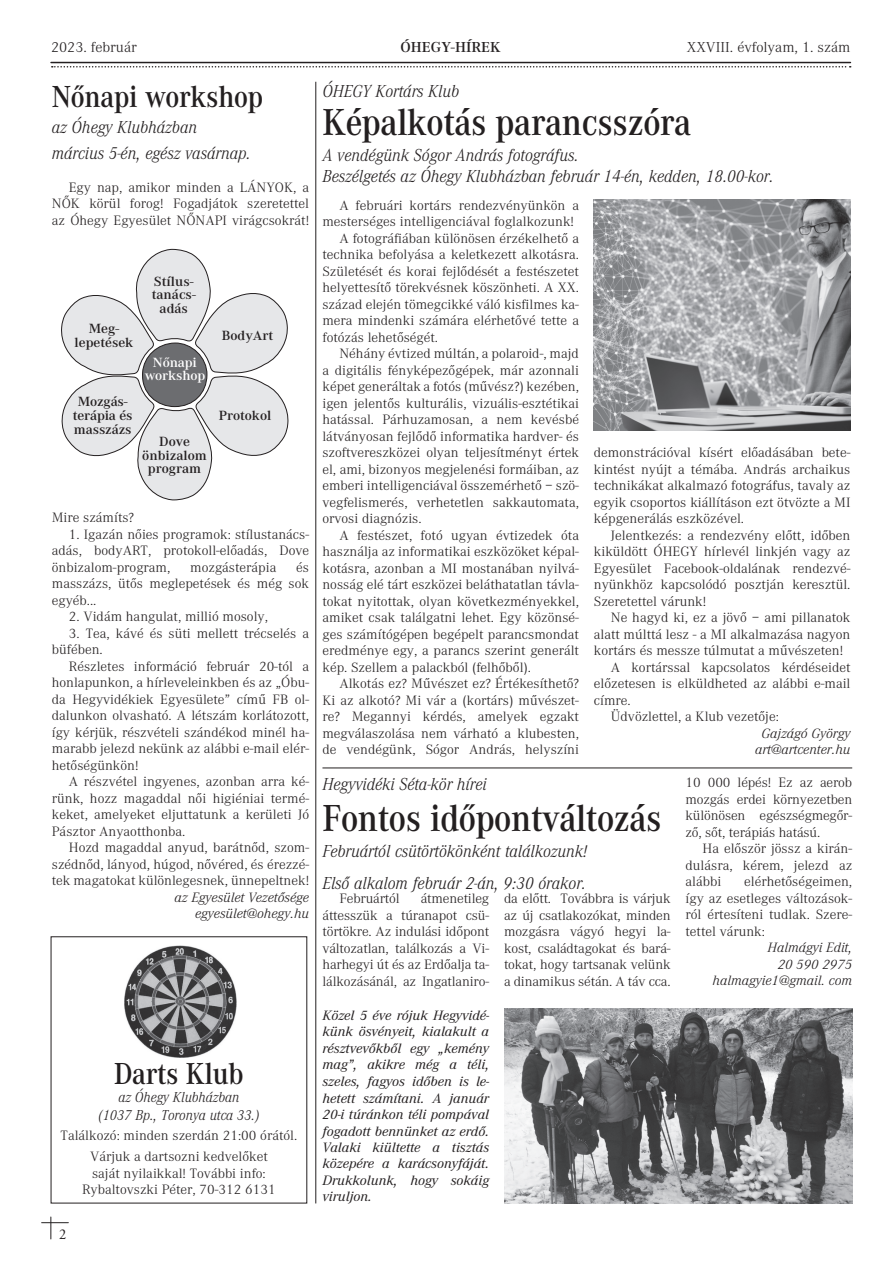
<style>
.page{position:relative;width:893px;height:1263px;background:#fff}
.page>*{position:absolute;margin:0;border:0;box-sizing:border-box;transform-origin:0 0}
.t1{font:700 39px "Corporate Gs";letter-spacing:-.01em;color:#231f20;scale:.9 1}
.t2{font:700 31.5px "Corporate Gs";letter-spacing:-.01em;color:#231f20;scale:.9 1}
.t3{font:italic 18px/25.8px "Corporate Light Gs";color:#231f20;scale:.95 1}
.t4{font:italic 15px/18px "Corporate Light Gs";color:#231f20;text-align:center;scale:.95 1}
.t5{font:15px "Corporate Light Gs Plain";color:#231f20;scale:1.05 1}
.t6{font:700 15px "Corporate Light Gs";color:#231f20;scale:1.05 1}
.t7{font:15px "Adobe Garamond Pro";color:#231f20;scale:.95 1}
.t8{font:14.1px/16.5px "Corporate Light Gs Plain";color:#231f20;text-align:justify;scale:1.05 1}
.t9{font:italic 14.1px/16.5px "Corporate Gs";color:#231f20;text-align:justify;scale:1.05 1}
.t10{font:italic 14.1px/16.5px "Corporate Light Gs";color:#231f20;text-align:right;scale:1.05 1}
.t11{font:700 13.8px/13.8px "Corporate Gs";color:#231f20;text-align:center;scale:1.05 1}
.t12{font:700 13.8px/13.8px "Corporate Gs";letter-spacing:-.01em;color:#fff;text-align:center;scale:1.05 1}
</style>
<div class="page">
<svg style="left:42px;top:1217px;width:26px;height:22px"></svg>
<svg style="left:52px;top:66px;width:799px;height:2px"></svg>
<hr style="left:51px;top:62px;width:799px;height:1px;background:#231f20">
<svg style="left:61px;top:249px;width:228px;height:252px"></svg>
<hr style="left:322px;top:767px;width:530px;height:1px;background:#231f20">
<hr style="left:315px;top:82px;width:1px;height:1121px;background:#231f20">
<img style="left:594px;top:199px;width:256px;height:232px">
<img style="left:504px;top:1008px;width:348px;height:195px">
<img style="left:124px;top:946px;width:113px;height:112px">
<p class="t5" style="left:51px;top:39px;width:83px">2023. február</p>
<p class="t6" style="left:401px;top:39px;width:97px">ÓHEGY-HÍREK</p>
<p class="t5" style="left:687px;top:39px;width:157px">XXVIII. évfolyam, 1. szám</p>
<h2 class="t2" style="left:52px;top:79px;width:236px">Nônapi workshop</h2>
<p class="t3" style="left:52px;top:114px;width:211px">az Óhegy Klubházban március 5-én, egész vasárnap.</p>
<p class="t8" style="left:52px;top:179px;width:247px;text-indent:17px">Egy nap, amikor minden a LÁNYOK, a NÔK körül forog! Fogadjátok szeretettel az Óhegy Egyesület NÔNAPI virágcsokrát!</p>
<p class="t3" style="left:322px;top:79px;width:145px">ÓHEGY Kortárs Klub</p>
<h1 class="t1" style="left:322px;top:101px;width:411px">Képalkotás parancsszóra</h1>
<p class="t3" style="left:322px;top:144px;width:476px;line-height:21.6px">A vendégünk Sógor András fotográfus.<br>Beszélgetés az Óhegy Klubházban február 14-én, kedden, 18.00-kor.</p>
<p class="t8" style="left:339px;top:197px;width:230px">A februári kortárs rendezvényünkön a</p>
<p class="t8" style="left:322px;top:214px;width:241px">mesterséges intelligenciával foglalkozunk!</p>
<p class="t8" style="left:339px;top:230px;width:230px">A fotográfiában különösen érzékelhetô a</p>
<p class="t8" style="left:322px;top:247px;width:246px">technika befolyása a keletkezett alkotásra.</p>
<p class="t8" style="left:322px;top:263px;width:246px">Születését és korai fejlôdését a festészetet</p>
<p class="t8" style="left:322px;top:280px;width:246px">helyettesítô törekvésnek köszönheti. A XX.</p>
<p class="t8" style="left:322px;top:296px;width:246px">század elején tömegcikké váló kisfilmes ka-</p>
<p class="t8" style="left:322px;top:313px;width:246px">mera mindenki számára elérhetôvé tette a</p>
<p class="t8" style="left:322px;top:329px;width:112px">fotózás lehetôségét.</p>
<p class="t8" style="left:339px;top:346px;width:230px">Néhány évtized múltán, a polaroid-, majd</p>
<p class="t8" style="left:322px;top:362px;width:246px">a digitális fényképezôgépek, már azonnali</p>
<p class="t8" style="left:322px;top:379px;width:246px">képet generáltak a fotós (mûvész?) kezében,</p>
<p class="t8" style="left:322px;top:395px;width:246px">igen jelentôs kulturális, vizuális-esztétikai</p>
<p class="t8" style="left:322px;top:412px;width:246px">hatással. Párhuzamosan, a nem kevésbé</p>
<p class="t8" style="left:322px;top:428px;width:246px">látványosan fejlôdô informatika hardver- és</p>
<p class="t8" style="left:322px;top:445px;width:246px">szoftvereszközei olyan teljesítményt értek</p>
<p class="t8" style="left:322px;top:461px;width:246px">el, ami, bizonyos megjelenési formáiban, az</p>
<p class="t8" style="left:322px;top:478px;width:246px">emberi intelligenciával összemérhetô – szö-</p>
<p class="t8" style="left:322px;top:494px;width:246px">vegfelismerés, verhetetlen sakkautomata,</p>
<p class="t8" style="left:322px;top:511px;width:96px">orvosi diagnózis.</p>
<p class="t8" style="left:339px;top:527px;width:230px">A festészet, fotó ugyan évtizedek óta</p>
<p class="t8" style="left:322px;top:544px;width:246px">használja az informatikai eszközöket képal-</p>
<p class="t8" style="left:322px;top:560px;width:246px">kotásra, azonban a MI mostanában nyilvá-</p>
<p class="t8" style="left:322px;top:577px;width:246px">nosság elé tárt eszközei beláthatatlan távla-</p>
<p class="t8" style="left:322px;top:593px;width:246px">tokat nyitottak, olyan következményekkel,</p>
<p class="t8" style="left:322px;top:610px;width:246px">amiket csak találgatni lehet. Egy közönsé-</p>
<p class="t8" style="left:322px;top:626px;width:246px">ges számítógépen begépelt parancsmondat</p>
<p class="t8" style="left:322px;top:643px;width:246px">eredménye egy, a parancs szerint generált</p>
<p class="t8" style="left:322px;top:659px;width:200px">kép. Szellem a palackból (felhôbôl).</p>
<p class="t8" style="left:339px;top:676px;width:230px">Alkotás ez? Mûvészet ez? Értékesíthetô?</p>
<p class="t8" style="left:322px;top:692px;width:246px">Ki az alkotó? Mi vár a (kortárs) mûvészet-</p>
<p class="t8" style="left:322px;top:709px;width:246px">re? Megannyi kérdés, amelyek egzakt</p>
<p class="t8" style="left:322px;top:725px;width:246px">megválaszolása nem várható a klubesten,</p>
<p class="t8" style="left:322px;top:742px;width:246px">de vendégünk, Sógor András, helyszíni</p>
<p class="t11" style="left:152px;top:274px;width:44px">Stílus&shy;tanács&shy;adás</p>
<p class="t11" style="left:75px;top:322px;width:58px">Meg&shy;lepetések</p>
<p class="t11" style="left:222px;top:329px;width:50px">BodyArt</p>
<p class="t12" style="left:145px;top:355px;width:59px">Nônapi workshop</p>
<p class="t11" style="left:73px;top:395px;width:58px">Mozgás&shy;terápia és masszázs</p>
<p class="t11" style="left:219px;top:408px;width:52px">Protokol</p>
<p class="t11" style="left:142px;top:434px;width:63px">Dove önbizalom program</p>
<p class="t8" style="left:594px;top:445px;width:246px">demonstrációval kísért elôadásában bete&shy;kintést nyújt a témába. András archaikus technikákat alkalmazó fotográfus, tavaly az egyik csoportos kiállításon ezt ötvözte a MI képgenerálás eszközével.</p>
<p class="t8" style="left:594px;top:527px;width:246px;text-indent:17px">Jelentkezés: a rendezvény elôtt, idôben kiküldött ÓHEGY hírlevél linkjén vagy az Egyesület Facebook-oldalának rendezvé&shy;nyünkhöz kapcsolódó posztján keresztül.<br>Szeretettel várunk!</p>
<p class="t8" style="left:611px;top:610px;width:230px">Ne hagyd ki, ez a jövô – ami pillanatok</p>
<p class="t8" style="left:594px;top:626px;width:246px">alatt múlttá lesz - a MI alkalmazása nagyon</p>
<p class="t8" style="left:594px;top:643px;width:239px">kortárs és messze túlmutat a mûvészeten!</p>
<p class="t8" style="left:611px;top:659px;width:230px">A kortárssal kapcsolatos kérdéseidet</p>
<p class="t8" style="left:594px;top:676px;width:246px">elôzetesen is elküldheted az alábbi e-mail</p>
<p class="t8" style="left:594px;top:692px;width:37px">címre.</p>
<p class="t8" style="left:611px;top:709px;width:162px">Üdvözlettel, a Klub vezetôje:</p>
<p class="t10" style="left:755px;top:725px;width:92px;text-align:center">Gajzágó György art@artcenter.hu</p>
<p class="t8" style="left:52px;top:509px;width:80px">Mire számíts?</p>
<p class="t8" style="left:52px;top:526px;width:247px;text-indent:17px">1. Igazán nôies programok: stílustanács&shy;adás, bodyART, protokoll-elôadás, Dove önbizalom-program,</p>
<p class="t8" style="left:52px;top:559px;width:247px;text-indent:244px">és masszázs, ütôs meglepetések és még sok egyéb...</p>
<p class="t8" style="left:69px;top:608px;width:191px">2. Vidám hangulat, millió mosoly,</p>
<p class="t8" style="left:52px;top:625px;width:247px;text-indent:17px">3. Tea, kávé és süti mellett trécselés a büfében.</p>
<p class="t8" style="left:52px;top:658px;width:247px;text-indent:17px">Részletes információ február 20-tól a honlapunkon, a hírleveleinkben és az „Óbu&shy;da Hegyvidékiek Egyesülete” címû FB ol&shy;dalunkon olvasható. A létszám korlátozott, így kérjük, részvételi szándékod minél ha&shy;marabb jelezd nekünk az alábbi e-mail elér&shy;hetôségünkön!</p>
<p class="t8" style="left:52px;top:773px;width:247px;text-indent:17px">A részvétel ingyenes, azonban arra ké&shy;rünk, hozz magaddal nôi higiéniai termé&shy;keket, amelyeket eljuttatunk a kerületi Jó Pásztor Anyaotthonba.</p>
<p class="t8" style="left:52px;top:839px;width:247px;text-indent:17px">Hozd magaddal anyud, barátnôd, szom&shy;szédnôd, lányod, húgod, nôvéred, és érezzé&shy;tek magatokat különlegesnek, ünnepeltnek!</p>
<p class="t10" style="left:175px;top:889px;width:130px">az Egyesület Vezetôsége egyesület@ohegy.hu</p>
<p class="t8" style="left:190px;top:559px;width:84px">mozgásterápia</p>
<p class="t8" style="left:685px;top:775px;width:160px">10 000 lépés! Ez az aerob mozgás erdei környezetben különösen egészségmegôr&shy;zô, sôt, terápiás hatású.</p>
<p class="t8" style="left:686px;top:841px;width:160px;text-indent:17px">Ha elôször jössz a kirán&shy;dulásra, kérem, jelezd az alábbi</p>
<p class="t3" style="left:322px;top:772px;width:174px">Hegyvidéki Séta-kör hírei</p>
<h1 class="t1" style="left:322px;top:797px;width:378px">Fontos idôpontváltozás</h1>
<p class="t3" style="left:322px;top:835px;width:281px;line-height:31.8px">Februártól csütörtökönként találkozunk!<br>Elsô alkalom február 2-án, 9:30 órakor.</p>
<p class="t8" style="left:686px;top:874px;width:160px;text-indent:59px">elérhetôségeimen, így az esetleges változások&shy;ról értesíteni tudlak. Szere&shy;tettel várunk:</p>
<p class="t10" style="left:713px;top:940px;width:134px">Halmágyi Edit,<br>20 590 2975 halmagyie1@gmail. com</p>
<p class="t8" style="left:322px;top:890px;width:160px;text-indent:98px">átmenetileg áttesszük a túranapot csü&shy;törtökre. Az indulási idôpont változatlan, találkozás a Vi&shy;harhegyi út és az Erdôalja ta&shy;lálkozásánál, az Ingatlaniro-</p>
<p class="t8" style="left:504px;top:890px;width:160px">da elôtt. Továbbra is várjuk az új csatlakozókat, minden mozgásra vágyó hegyi la&shy;kost, családtagokat és bará&shy;tokat, hogy tartsanak velünk a dinamikus sétán. A táv cca.</p>
<p class="t8" style="left:339px;top:890px;width:59px">Februártól</p>
<h2 class="t2" style="left:114px;top:1056px;width:145px">Darts Klub</h2>
<p class="t4" style="left:99px;top:1088px;width:171px">az Óhegy Klubházban<br>(1037 Bp., Toronya utca 33.)</p>
<p class="t8" style="left:61px;top:1126px;width:227px;line-height:20.7px;text-align:center">Találkozó: minden szerdán 21:00 órától.<br>Várjuk a dartsozni kedvelôket</p>
<p class="t8" style="left:82px;top:1165px;width:186px;text-align:center">saját nyilaikkal! További info:<br>Rybaltovszki Péter, 70-312 6131</p>
<p class="t7" style="left:59px;top:1225px;width:9px">2</p>
<p class="t9" style="left:322px;top:1007px;width:160px">Közel 5 éve rójuk Hegyvidé&shy;künk ösvényeit, kialakult a résztvevôkbôl egy „kemény mag”, akikre még a téli, szeles, fagyos idôben is le&shy;hetett számítani. A január 20-i túránkon téli pompával fogadott bennünket az erdô.<br>Valaki kiültette a tisztás közepére a karácsonyfáját.<br>Drukkolunk, hogy sokáig viruljon.</p>
</div>
